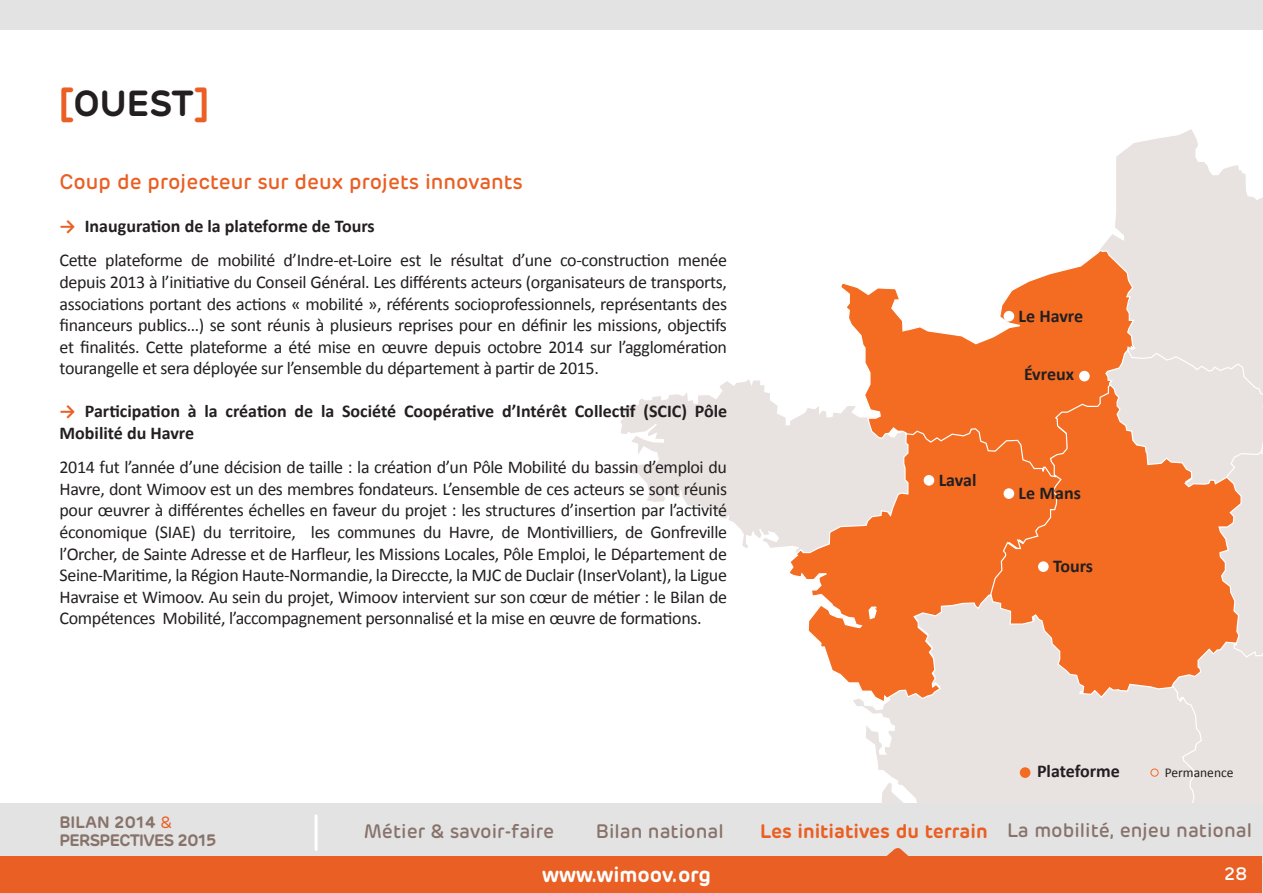
<style>
.page{position:relative;width:1263px;height:893px;background:#fff}
.page>*{position:absolute;margin:0;border:0;box-sizing:border-box;transform-origin:0 0}
.Titre{font:600 36px "Rubrik";color:#231f20}
.Sous-titre{font:500 21px "Rubrik";color:#ea5f23}
.t1{font:600 21px "Rubrik";color:#fff}
.t2{font:500 19.5px "Rubrik";color:#88736b}
.Sous-titre-2{font:18px/21.6px "Calibri";letter-spacing:-.02em;color:#231f20;text-align:justify}
.Sous-titre-3{font:700 18px/21.6px "Calibri";color:#231f20}
.t3{font:500 18px "Rubrik";color:#fff}
.t4{font:600 16.5px/18px "Rubrik";letter-spacing:-.04em;color:#88736b}
.t5{font:13.5px "Calibri";color:#231f20}
.s1{color:#ea5f23}
.s2{font-weight:400;color:#ea5f23}
.s3{font-weight:600;color:#ea5f23}
</style>
<div class="page">
<svg style="left:815px;top:704px;width:125px;height:100px"></svg>
<svg style="left:620px;top:379px;width:219px;height:169px"></svg>
<svg style="left:787px;top:426px;width:153px;height:278px"></svg>
<svg style="left:839px;top:283px;width:101px;height:199px"></svg>
<svg style="left:940px;top:129px;width:323px;height:764px"></svg>
<div style="left:1px;top:804px;width:1262px;height:55px;background:#e3e3e3"></div>
<hr style="left:315px;top:816px;width:3px;height:34px;background:#fff">
<div style="left:1px;top:857px;width:1261px;height:36px;background:#ea5f23"></div>
<svg style="left:870px;top:848px;width:55px;height:9px"></svg>
<div style="left:1px;top:0;width:1262px;height:30px;background:#e3e3e3"></div>
<div style="left:1038px;top:561px;width:11px;height:11px;background:#fff;border-radius:50%"></div>
<div style="left:1003px;top:488px;width:11px;height:11px;background:#fff;border-radius:50%"></div>
<div style="left:1003px;top:311px;width:11px;height:10px;background:#fff;border-radius:50%"></div>
<div style="left:1079px;top:371px;width:11px;height:10px;background:#fff;border-radius:50%"></div>
<div style="left:924px;top:475px;width:10px;height:11px;background:#fff;border-radius:50%"></div>
<div style="left:1150px;top:769px;width:8px;height:8px;border:1px solid #f36c21;border-radius:50%"></div>
<div style="left:1020px;top:767px;width:10px;height:11px;background:#f36c21;border-radius:50%"></div>
<p class="Titre" style="left:60px;top:81px;width:151px"><span class="s1">[</span>OUEST<span class="s1">]</span></p>
<p class="Sous-titre" style="left:60px;top:169px;width:465px">Coup de projecteur sur deux projets innovants</p>
<p class="Sous-titre-3" style="left:60px;top:215px;width:317px"><span class="s1">→</span> Inauguration de la plateforme de Tours</p>
<p class="Sous-titre-2" style="left:60px;top:250px;width:669px">Cette plateforme de mobilité d’Indre-et-Loire est le résultat d’une co-construction menée depuis 2013 à l’initiative du Conseil Général. Les différents acteurs (organisateurs de transports, associations portant des actions « mobilité », référents socioprofessionnels, représentants des financeurs publics…) se sont réunis à plusieurs reprises pour en définir les missions, objectifs et finalités. Cette plateforme a été mise en œuvre depuis octobre 2014 sur l’agglomération tourangelle et sera déployée sur l’ensemble du département à partir de 2015.</p>
<p class="Sous-titre-3" style="left:60px;top:400px;width:669px"><span class="s1">→</span> Participation à la création de la Société Coopérative d’Intérêt Collectif (SCIC) Pôle<br>Mobilité du Havre</p>
<p class="Sous-titre-2" style="left:60px;top:456px;width:669px">2014 fut l’année d’une décision de taille : la création d’un Pôle Mobilité du bassin d’emploi du Havre, dont Wimoov est un des membres fondateurs. L’ensemble de ces acteurs se sont réunis pour œuvrer à différentes échelles en faveur du projet : les structures d’insertion par l’activité économique (SIAE) du territoire, les communes du Havre, de Montivilliers, de Gonfreville l’Orcher, de Sainte Adresse et de Harfleur, les Missions Locales, Pôle Emploi, le Département de Seine-Maritime, la Région Haute-Normandie, la Direccte, la MJC de Duclair (InserVolant), la Ligue Havraise et Wimoov. Au sein du projet, Wimoov intervient sur son cœur de métier : le Bilan de Compétences Mobilité, l’accompagnement personnalisé et la mise en œuvre de formations.</p>
<p class="Sous-titre-3" style="left:939px;top:469px;width:39px">Laval</p>
<p class="Sous-titre-3" style="left:1019px;top:305px;width:66px">Le Havre</p>
<p class="Sous-titre-3" style="left:1024px;top:363px;width:52px">Évreux</p>
<p class="Sous-titre-3" style="left:1019px;top:482px;width:64px">Le Mans</p>
<p class="Sous-titre-3" style="left:1053px;top:555px;width:42px">Tours</p>
<p class="Sous-titre-3" style="left:1037px;top:760px;width:84px">Plateforme</p>
<p class="t5" style="left:1165px;top:764px;width:70px">Permanence</p>
<p class="t4" style="left:60px;top:813px;width:158px">BILAN 2014 <span class="s2">&amp;<br></span>PERSPECTIVES 2015</p>
<p class="t2" style="left:364px;top:819px;width:192px">Métier &amp; savoir-faire</p>
<p class="t1" style="left:542px;top:862px;width:171px">www.wimoov.org</p>
<p class="t3" style="left:1224px;top:863px;width:25px">28</p>
<p class="t2" style="left:596px;top:819px;width:129px">Bilan national</p>
<p class="t2" style="left:760px;top:818px;width:493px"><span class="s3">Les initiatives du terrain</span> La mobilité, enjeu national</p>
</div>
